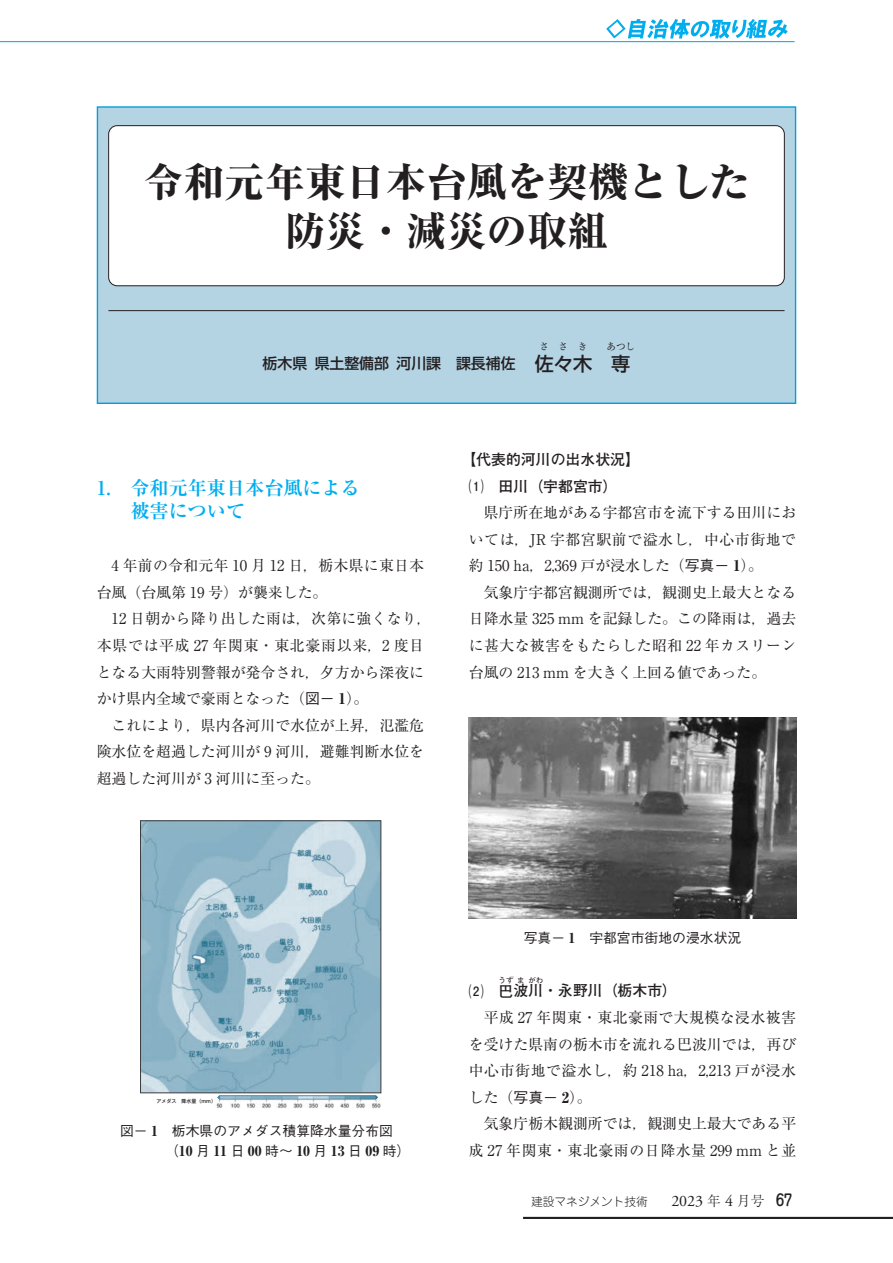
<style>
.page{position:relative;width:893px;height:1263px;background:#fff}
.page>*{position:absolute;margin:0;border:0;box-sizing:border-box;transform-origin:0 0}
.自治体_タイトル{font:800 40.35px "Ryumin Pr 6 N";color:#231f20}
.大見出し_1__自治体2行{font:700 19.2px/23.4px "Ryumin Pr 6 N";color:#00aeef}
.自治体_タイトル_名前{font:500 19.2px "Shin Go Pr 6 N";color:#231f20}
.本文_14Q{font:14.85px/26.5px "Ryumin Pr 6 N";color:#231f20;text-align:justify}
.中見出し__1___太ゴ{font:700 14.85px "Futo Go B101 Pr 6 N";color:#231f20}
.自治体_タイトル_名前-2{font:500 14.85px "Shin Go Pr 6 N";color:#231f20}
.キャプション{font:500 13.8px/20.2px "Gothic BBB Pr 6 N";color:#231f20}
.t1{font:300 11.7px "Jun 101 Pro";color:#231f20}
.自治体_タイトル_名前-3{font:9.6px "Ryumin Pr 6 N";color:#231f20}
.中見出し__1___太ゴ-2{font:700 7.5px "Futo Go B101 Pr 6 N";color:#231f20}
.t2{font:500 4.95px "Gothic MB101 Pr 6 N";color:#231f20}
.s1{font-size:19.2px}
.s2{font-family:"Gothic BBB Pr 6 N";font-weight:500}
.s3{font-weight:800}
.s4{font-family:"Ryumin Pr 6 N";font-weight:800}
.s5{font-family:"Adobe Garamond Pro";font-weight:400;font-size:15.9px}
.s6{font-family:"Ryumin Pr 6 N";font-size:13.8px}
.s7{font-family:"Jun 34 Pro";font-weight:500;font-size:15.9px}
</style>
<div class="page">
<img style="left:469px;top:718px;width:327px;height:200px">
<div style="left:97px;top:106px;width:699px;height:298px;background:#b4d4e4;border:1px solid #009fda"></div>
<div style="left:109px;top:126px;width:675px;height:160px;background:#fff;border-radius:9px"></div>
<div style="left:108px;top:125px;width:676px;height:161px;border:1px solid #231f20;border-radius:9px"></div>
<hr style="left:108px;top:310px;width:676px;height:1px;background:#231f20">
<img style="left:142px;top:822px;width:237px;height:269px">
<div style="left:140px;top:820px;width:241px;height:273px;border:1px solid #3d3d3e"></div>
<img style="left:217px;top:1095px;width:161px;height:4px">
<img style="left:216px;top:1099px;width:165px;height:9px">
<hr style="left:0;top:41px;width:795px;height:1px;background:#00aeef">
<svg style="left:606px;top:19px;width:182px;height:20px"></svg>
<hr style="left:523px;top:1217px;width:370px;height:2px;background:#231f20">
<p class="自治体_タイトル" style="left:144px;top:150px;width:607px">令和元年東日本台風を契機とした</p>
<p class="自治体_タイトル" style="left:285px;top:199px;width:325px">防災・減災の取組</p>
<p class="自治体_タイトル_名前-3" style="left:539px;top:339px;width:11px">さ</p>
<p class="自治体_タイトル_名前-3" style="left:559px;top:339px;width:11px">さ</p>
<p class="自治体_タイトル_名前-3" style="left:578px;top:339px;width:11px">き</p>
<p class="自治体_タイトル_名前-3" style="left:606px;top:339px;width:30px">あつし</p>
<p class="自治体_タイトル_名前-2" style="left:263px;top:351px;width:293px">栃木県 県土整備部 河川課　課長補佐 <span class="s1">佐</span></p>
<p class="自治体_タイトル_名前" style="left:554px;top:348px;width:40px">々木</p>
<p class="自治体_タイトル_名前" style="left:611px;top:348px;width:21px">専</p>
<p class="大見出し_1__自治体2行" style="left:130px;top:475px;width:231px;text-indent:-34px">1.　令和元年東日本台風による被害について</p>
<p class="本文_14Q" style="left:97px;top:552px;width:329px;text-indent:15px">4 年前の令和元年 10 月 12 日，栃木県に東日本台風（台風第 19 号）が襲来した。</p>
<p class="本文_14Q" style="left:97px;top:605px;width:336px;text-align:left;text-indent:15px">12 日朝から降り出した雨は，次第に強くなり，本県では平成 27 年関東・東北豪雨以来，2 度目となる大雨特別警報が発令され，夕方から深夜にかけ県内全域で豪雨となった（<span class="s2">図－</span> <span class="s3">1</span>）。</p>
<p class="本文_14Q" style="left:97px;top:711px;width:329px;text-indent:15px">これにより，県内各河川で水位が上昇，氾濫危険水位を超過した河川が 9 河川，避難判断水位を超過した河川が 3 河川に至った。</p>
<p class="中見出し__1___太ゴ" style="left:461px;top:447px;width:180px">【代表的河川の出水状況】</p>
<p class="中見出し__1___太ゴ" style="left:469px;top:474px;width:150px">⑴　田川（宇都宮市）</p>
<p class="本文_14Q" style="left:469px;top:498px;width:329px;text-indent:15px">県庁所在地がある宇都宮市を流下する田川においては，JR 宇都宮駅前で溢水し，中心市街地で約 150 ha，2,369 戸が浸水した（<span class="s2">写真－</span> <span class="s3">1</span>）。</p>
<p class="本文_14Q" style="left:469px;top:578px;width:329px;text-indent:15px">気象庁宇都宮観測所では，観測史上最大となる日降水量 325 mm を記録した。この降雨は，過去に甚大な被害をもたらした昭和 22 年カスリーン台風の 213 mm を大きく上回る値であった。</p>
<p class="t2" style="left:157px;top:1097px;width:61px">アメダス　降水量（mm）</p>
<p class="キャプション" style="left:165px;top:1120px;width:247px;text-indent:-45px">図－ <span class="s4">1</span> 栃木県のアメダス積算降水量分布図（<span class="s4">10</span>月<span class="s4">11</span>日<span class="s4">00</span>時～<span class="s4">10</span>月<span class="s4">13</span>日<span class="s4">09</span>時）</p>
<p class="キャプション" style="left:524px;top:927px;width:219px">写真－ <span class="s4">1</span>　宇都宮市街地の浸水状況</p>
<p class="中見出し__1___太ゴ-2" style="left:499px;top:974px;width:16px">うず</p>
<p class="中見出し__1___太ゴ-2" style="left:517px;top:974px;width:9px">ま</p>
<p class="中見出し__1___太ゴ-2" style="left:528px;top:974px;width:16px">がわ</p>
<p class="本文_14Q" style="left:469px;top:1003px;width:329px;text-indent:15px">平成 27 年関東・東北豪雨で大規模な浸水被害を受けた県南の栃木市を流れる巴波川では，再び中心市街地で溢水し，約 218 ha，2,213 戸が浸水した（<span class="s2">写真－</span> <span class="s3">2</span>）。</p>
<p class="本文_14Q" style="left:469px;top:1110px;width:329px;text-align:right">気象庁栃木観測所では，観測史上最大である平成 27 年関東・東北豪雨の日降水量 299 mm と並</p>
<p class="中見出し__1___太ゴ" style="left:469px;top:979px;width:210px">⑵　巴波川・永野川（栃木市）</p>
<p class="t1" style="left:531px;top:1192px;width:262px">建設マネジメント技術　　<span class="s5">2023</span> <span class="s6">年</span> <span class="s5">4</span> <span class="s6">月号</span> <span class="s7">67</span></p>
</div>
